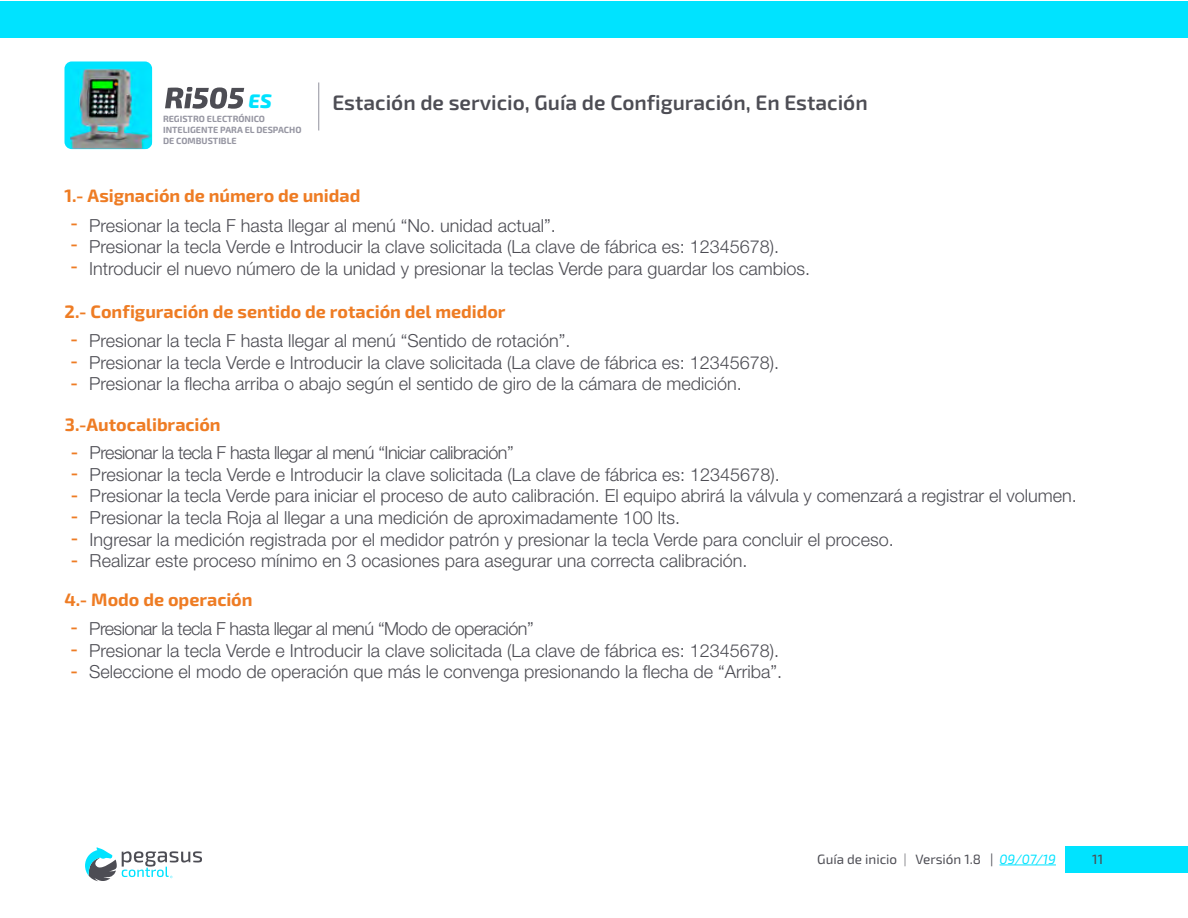
<style>
.page{position:relative;width:1188px;height:918px;background:#fff}
.page>*{position:absolute;margin:0;border:0;box-sizing:border-box;transform-origin:0 0}
.t1{font:600 21px "Exo 2";color:#4d4d54}
.t2{font:italic 800 19.65px "Exo 2";color:#00e3ff}
.t3{font:300 18px/21.6px "Helvetica Neue";color:#4d4d54}
.t4{font:700 18px/21.6px "Exo 2";color:#ee7c24;text-align:justify}
.t5{font:13.5px "Exo 2";color:#4d4d54}
.t6{font:500 13.5px "Exo 2";color:#4d4d54}
.t7{font:700 9px/10.8px "Exo 2";color:#9696a2}
.s1{color:#828287}
.s2{font-style:italic;color:#00e3ff}
</style>
<div class="page">
<div style="left:0;top:1px;width:1188px;height:36px;background:#00e3ff"></div>
<div style="left:1066px;top:846px;width:122px;height:27px;background:#00e3ff"></div>
<hr style="left:1000px;top:865px;width:56px;height:1px;background:#00e3ff">
<svg style="left:85px;top:847px;width:117px;height:34px"></svg>
<hr style="left:318px;top:82px;width:1px;height:48px;background:#9696a2">
<div style="left:64px;top:61px;width:88px;height:88px;background:#00e3ff;border-radius:7px"></div>
<img style="left:70px;top:69px;width:82px;height:80px">
<svg style="left:165px;top:87px;width:79px;height:22px"></svg>
<p class="t2" style="left:248px;top:86px;width:25px">ES</p>
<p class="t1" style="left:332px;top:90px;width:537px">Estación de servicio, Guía de Configuración, En Estación</p>
<p class="t7" style="left:163px;top:113px;width:140px">REGISTRO ELECTRÓNICO<br>INTELIGENTE PARA EL DESPACHO<br>DE COMBUSTIBLE</p>
<p class="t4" style="left:64px;top:183px;width:297px">1.- Asignación de número de unidad</p>
<p class="t4" style="left:70px;top:210px;width:9px">- - -</p>
<p class="t3" style="left:89px;top:214px;width:722px">Presionar la tecla F hasta llegar al menú “No. unidad actual”.<br>Presionar la tecla Verde e Introducir la clave solicitada (La clave de fábrica es: 12345678).<br>Introducir el nuevo número de la unidad y presionar la teclas Verde para guardar los cambios.</p>
<p class="t4" style="left:64px;top:300px;width:443px">2.- Configuración de sentido de rotación del medidor</p>
<p class="t4" style="left:70px;top:327px;width:9px">- - -</p>
<p class="t3" style="left:89px;top:329px;width:692px">Presionar la tecla F hasta llegar al menú “Sentido de rotación”.<br>Presionar la tecla Verde e Introducir la clave solicitada (La clave de fábrica es: 12345678).<br>Presionar la flecha arriba o abajo según el sentido de giro de la cámara de medición.</p>
<p class="t4" style="left:65px;top:412px;width:157px">3.-Autocalibración</p>
<p class="t4" style="left:71px;top:439px;width:9px">- - - - - -</p>
<p class="t3" style="left:90px;top:442px;width:989px">Presionar la tecla F hasta llegar al menú “Iniciar calibración”<br>Presionar la tecla Verde e Introducir la clave solicitada (La clave de fábrica es: 12345678).<br>Presionar la tecla Verde para iniciar el proceso de auto calibración. El equipo abrirá la válvula y comenzará a registrar el volumen.<br>Presionar la tecla Roja al llegar a una medición de aproximadamente 100 lts.<br>Ingresar la medición registrada por el medidor patrón y presionar la tecla Verde para concluir el proceso.<br>Realizar este proceso mínimo en 3 ocasiones para asegurar una correcta calibración.</p>
<p class="t4" style="left:64px;top:588px;width:190px">4.- Modo de operación</p>
<p class="t4" style="left:70px;top:615px;width:9px">- - -</p>
<p class="t3" style="left:89px;top:617px;width:694px">Presionar la tecla F hasta llegar al menú “Modo de operación”<br>Presionar la tecla Verde e Introducir la clave solicitada (La clave de fábrica es: 12345678).<br>Seleccione el modo de operación que más le convenga presionando la flecha de “Arriba”.</p>
<p class="t5" style="left:817px;top:851px;width:240px">Guía de inicio <span class="s1">|</span> Versión 1.8 | <span class="s2">09/07/19</span></p>
<p class="t6" style="left:1092px;top:849px;width:12px">11</p>
</div>
